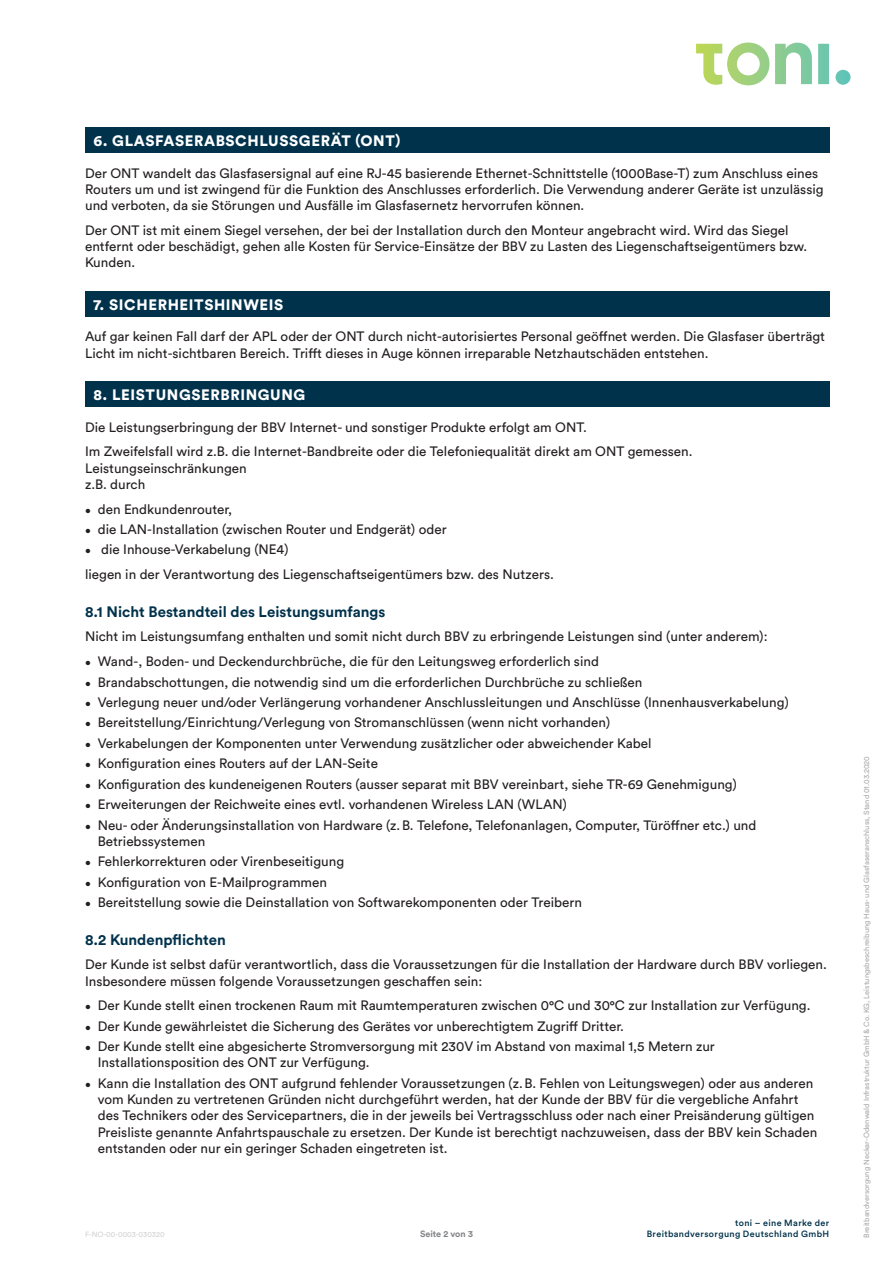
<style>
.page{position:relative;width:893px;height:1263px;background:#fff}
.page>*{position:absolute;margin:0;border:0;box-sizing:border-box;transform-origin:0 0}
.Hauptpunkt{font:900 15px "Circular Std";letter-spacing:.04em;color:#fff}
.Unterpunkt{font:700 15px "Circular Std";color:#00324c}
.Fließtext{font:13.5px/16.2px "Circular Std";color:#231f20}
.Aufzählung{font:13.5px "Circular Std";color:#231f20}
.t1{font:500 9px/10.8px "Circular Std";letter-spacing:.04em;color:#00324c;text-align:right}
.t2{font:700 9px "Circular Std";color:#808285}
.t3{font:7.5px "Circular Std";color:#a8a9ad}
.t4{font:7.5px "Circular Std";letter-spacing:-.005em;color:#d1d2d4}
.s1{font-size:10.5px}
</style>
<div class="page">
<svg style="left:696px;top:43px;width:154px;height:42px"></svg>
<div style="left:85px;top:128px;width:744px;height:25px;background:#00324c"></div>
<div style="left:85px;top:291px;width:744px;height:26px;background:#00324c"></div>
<div style="left:85px;top:381px;width:744px;height:26px;background:#00324c"></div>
<p class="Hauptpunkt" style="left:94px;top:131px;width:308px">6. GLASFASERABSCHLUSSGERÄT (ONT)</p>
<p class="Fließtext" style="left:85px;top:165px;width:740px">Der ONT wandelt das Glasfasersignal auf eine RJ-45 basierende Ethernet-Schnittstelle (1000Base-T) zum Anschluss eines<br>Routers um und ist zwingend für die Funktion des Anschlusses erforderlich. Die Verwendung anderer Geräte ist unzulässig und verboten, da sie Störungen und Ausfälle im Glasfasernetz hervorrufen können.</p>
<p class="Fließtext" style="left:85px;top:222px;width:724px">Der ONT ist mit einem Siegel versehen, der bei der Installation durch den Monteur angebracht wird. Wird das Siegel entfernt oder beschädigt, gehen alle Kosten für Service-Einsätze der BBV zu Lasten des Liegenschaftseigentümers bzw.<br>Kunden.</p>
<p class="Hauptpunkt" style="left:94px;top:295px;width:191px">7. SICHERHEITSHINWEIS</p>
<p class="Fließtext" style="left:85px;top:328px;width:741px">Auf gar keinen Fall darf der APL oder der ONT durch nicht-autorisiertes Personal geöffnet werden. Die Glasfaser überträgt<br>Licht im nicht-sichtbaren Bereich. Trifft dieses in Auge können irreparable Netzhautschäden entstehen.</p>
<p class="Hauptpunkt" style="left:94px;top:385px;width:213px">8. LEISTUNGSERBRINGUNG</p>
<p class="Fließtext" style="left:85px;top:419px;width:503px">Die Leistungserbringung der BBV Internet- und sonstiger Produkte erfolgt am ONT.</p>
<p class="Fließtext" style="left:85px;top:443px;width:609px">Im Zweifelsfall wird z.B. die Internet-Bandbreite oder die Telefoniequalität direkt am ONT gemessen.<br>Leistungseinschränkungen<br>z.B. durch</p>
<p class="Fließtext" style="left:85px;top:501px;width:149px"><span class="s1">•</span> den Endkundenrouter,</p>
<p class="Fließtext" style="left:85px;top:521px;width:363px"><span class="s1">•</span> die LAN-Installation (zwischen Router und Endgerät) oder</p>
<p class="Fließtext" style="left:85px;top:541px;width:205px"><span class="s1">•</span> die Inhouse-Verkabelung (NE4)</p>
<p class="Aufzählung" style="left:85px;top:566px;width:470px">liegen in der Verantwortung des Liegenschaftseigentümers bzw. des Nutzers.</p>
<p class="Unterpunkt" style="left:85px;top:602px;width:302px">8.1 Nicht Bestandteil des Leistungsumfangs</p>
<p class="Fließtext" style="left:85px;top:628px;width:684px">Nicht im Leistungsumfang enthalten und somit nicht durch BBV zu erbringende Leistungen sind (unter anderem):</p>
<p class="Fließtext" style="left:85px;top:653px;width:515px"><span class="s1">•</span> Wand-, Boden- und Deckendurchbrüche, die für den Leitungsweg erforderlich sind</p>
<p class="Fließtext" style="left:85px;top:673px;width:559px"><span class="s1">•</span> Brandabschottungen, die notwendig sind um die erforderlichen Durchbrüche zu schließen</p>
<p class="Fließtext" style="left:85px;top:694px;width:705px"><span class="s1">•</span> Verlegung neuer und/oder Verlängerung vorhandener Anschlussleitungen und Anschlüsse (Innenhausverkabelung)</p>
<p class="Fließtext" style="left:85px;top:714px;width:527px"><span class="s1">•</span> Bereitstellung/Einrichtung/Verlegung von Stromanschlüssen (wenn nicht vorhanden)</p>
<p class="Fließtext" style="left:85px;top:735px;width:568px"><span class="s1">•</span> Verkabelungen der Komponenten unter Verwendung zusätzlicher oder abweichender Kabel</p>
<p class="Fließtext" style="left:85px;top:755px;width:294px"><span class="s1">•</span> Konfiguration eines Routers auf der LAN-Seite</p>
<p class="Fließtext" style="left:85px;top:776px;width:653px"><span class="s1">•</span> Konfiguration des kundeneigenen Routers (ausser separat mit BBV vereinbart, siehe TR-69 Genehmigung)</p>
<p class="Fließtext" style="left:85px;top:796px;width:483px"><span class="s1">•</span> Erweiterungen der Reichweite eines evtl. vorhandenen Wireless LAN (WLAN)</p>
<p class="Fließtext" style="left:98px;top:817px;width:660px;text-indent:-13px"><span class="s1">•</span> Neu- oder Änderungsinstallation von Hardware (z.B. Telefone, Telefonanlagen, Computer, Türöffner etc.) und<br>Betriebssystemen</p>
<p class="Fließtext" style="left:85px;top:853px;width:261px"><span class="s1">•</span> Fehlerkorrekturen oder Virenbeseitigung</p>
<p class="Fließtext" style="left:85px;top:874px;width:244px"><span class="s1">•</span> Konfiguration von E-Mailprogrammen</p>
<p class="Fließtext" style="left:85px;top:894px;width:498px"><span class="s1">•</span> Bereitstellung sowie die Deinstallation von Softwarekomponenten oder Treibern</p>
<p class="Unterpunkt" style="left:85px;top:930px;width:142px">8.2 Kundenpflichten</p>
<p class="Fließtext" style="left:85px;top:956px;width:743px">Der Kunde ist selbst dafür verantwortlich, dass die Voraussetzungen für die Installation der Hardware durch BBV vorliegen.<br>Insbesondere müssen folgende Voraussetzungen geschaffen sein:</p>
<p class="Fließtext" style="left:85px;top:997px;width:727px"><span class="s1">•</span> Der Kunde stellt einen trockenen Raum mit Raumtemperaturen zwischen 0°C und 30°C zur Installation zur Verfügung.</p>
<p class="Fließtext" style="left:85px;top:1018px;width:540px"><span class="s1">•</span> Der Kunde gewährleistet die Sicherung des Gerätes vor unberechtigtem Zugriff Dritter.</p>
<p class="Fließtext" style="left:98px;top:1038px;width:619px;text-indent:-13px"><span class="s1">•</span> Der Kunde stellt eine abgesicherte Stromversorgung mit 230V im Abstand von maximal 1,5 Metern zur<br>Installationsposition des ONT zur Verfügung.</p>
<p class="Fließtext" style="left:98px;top:1075px;width:721px;text-indent:-13px"><span class="s1">•</span> Kann die Installation des ONT aufgrund fehlender Voraussetzungen (z.B. Fehlen von Leitungswegen) oder aus anderen vom Kunden zu vertretenen Gründen nicht durchgeführt werden, hat der Kunde der BBV für die vergebliche Anfahrt des Technikers oder des Servicepartners, die in der jeweils bei Vertragsschluss oder nach einer Preisänderung gültigen Preisliste genannte Anfahrtspauschale zu ersetzen. Der Kunde ist berechtigt nachzuweisen, dass der BBV kein Schaden entstanden oder nur ein geringer Schaden eingetreten ist.</p>
<p class="t4" style="left:85px;top:1230px;width:81px">F-NO-00-0003-030320</p>
<p class="t2" style="left:420px;top:1228px;width:54px">Seite 2 von 3</p>
<p class="t1" style="left:647px;top:1217px;width:184px">toni – eine Marke der<br>Breitbandversorgung Deutschland GmbH</p>
<p class="t3" style="left:862px;top:1238px;width:483px;rotate:-90deg">Breitbandversorgung Neckar-Odenwald Infrastruktur GmbH &amp; Co. KG, Leistungsbeschreibung Haus- und Glasfaseranschluss, Stand 01.03.2020</p>
</div>
